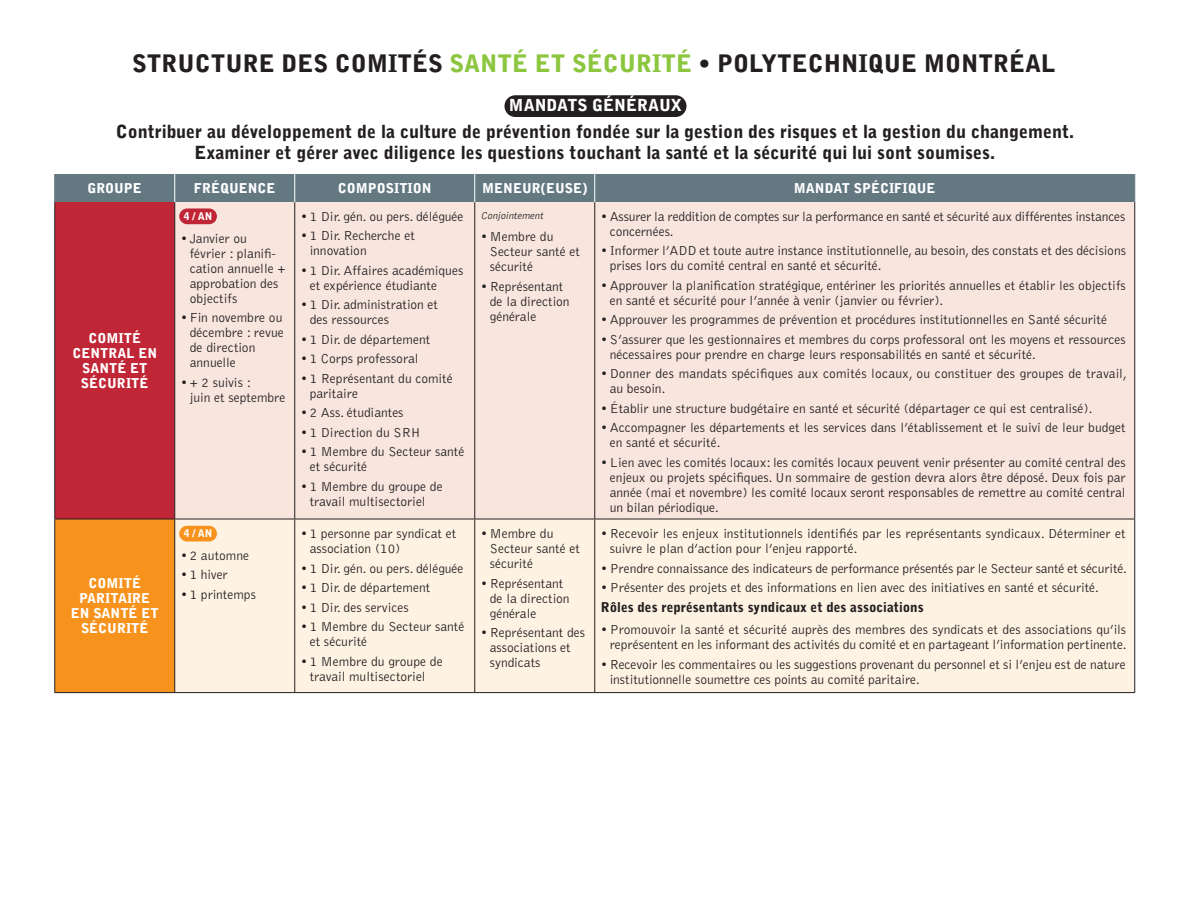
<style>
.page{position:relative;width:1188px;height:918px;background:#fff}
.page>*{position:absolute;margin:0;border:0;box-sizing:border-box;transform-origin:0 0}
.t1{font:900 24px "Bell Gothic Std";color:#231f20}
.t2{font:900 18px/21px "Bell Gothic Std";color:#231f20;text-align:center}
.t3{font:900 16.5px "Bell Gothic Std";color:#fff}
.t4{font:300 13.5px/15px "Bell Gothic Std";color:#231f20}
.t5{font:900 13.5px/15px "Bell Gothic Std";color:#fff;text-align:center}
.t6{font:900 13.5px "Bell Gothic Std";color:#231f20}
.t7{font:italic 300 10.5px "Bell Gothic Std";color:#231f20}
.t8{font:900 10.5px "Bell Gothic Std";color:#fff}
.s1{color:#8bc63e}
</style>
<div class="page">
<div style="left:55px;top:202px;width:120px;height:317px;background:#c02636"></div>
<div style="left:175px;top:202px;width:959px;height:317px;background:#f7e5de"></div>
<div style="left:55px;top:519px;width:120px;height:174px;background:#f7931d"></div>
<div style="left:175px;top:520px;width:959px;height:172px;background:#fef2e3"></div>
<hr style="left:294px;top:202px;width:1px;height:317px;background:#231f20">
<hr style="left:474px;top:202px;width:1px;height:317px;background:#231f20">
<hr style="left:594px;top:202px;width:1px;height:317px;background:#231f20">
<hr style="left:1134px;top:202px;width:1px;height:317px;background:#231f20">
<hr style="left:175px;top:519px;width:120px;height:1px;background:#231f20">
<hr style="left:295px;top:519px;width:180px;height:1px;background:#231f20">
<hr style="left:294px;top:519px;width:1px;height:173px;background:#231f20">
<hr style="left:475px;top:519px;width:120px;height:1px;background:#231f20">
<hr style="left:474px;top:519px;width:1px;height:173px;background:#231f20">
<hr style="left:595px;top:519px;width:540px;height:1px;background:#231f20">
<hr style="left:594px;top:519px;width:1px;height:173px;background:#231f20">
<hr style="left:1134px;top:519px;width:1px;height:173px;background:#231f20">
<hr style="left:175px;top:692px;width:120px;height:1px;background:#231f20">
<hr style="left:295px;top:692px;width:180px;height:1px;background:#231f20">
<hr style="left:475px;top:692px;width:120px;height:1px;background:#231f20">
<hr style="left:595px;top:692px;width:540px;height:1px;background:#231f20">
<hr style="left:54px;top:202px;width:1px;height:317px;background:#231f20">
<hr style="left:174px;top:202px;width:1px;height:317px;background:#231f20">
<hr style="left:54px;top:519px;width:121px;height:1px;background:#231f20">
<hr style="left:54px;top:519px;width:1px;height:173px;background:#231f20">
<hr style="left:174px;top:519px;width:1px;height:173px;background:#231f20">
<hr style="left:54px;top:692px;width:121px;height:1px;background:#231f20">
<div style="left:54px;top:174px;width:1081px;height:28px;background:#647882"></div>
<div style="left:179px;top:208px;width:38px;height:16px;background:#c02636;border-radius:8px"></div>
<div style="left:179px;top:526px;width:38px;height:16px;background:#f7931d;border-radius:8px"></div>
<div style="left:504px;top:95px;width:183px;height:22px;background:#231f20;border-radius:11px"></div>
<h1 class="t1" style="left:132px;top:49px;width:925px">STRUCTURE DES COMITÉS <span class="s1">SANTÉ ET SÉCURITÉ</span> • POLYTECHNIQUE MONTRÉAL</h1>
<p class="t3" style="left:509px;top:96px;width:175px">MANDATS GÉNÉRAUX</p>
<h2 class="t2" style="left:116px;top:122px;width:960px">Contribuer au développement de la culture de prévention fondée sur la gestion des risques et la gestion du changement.<br>Examiner et gérer avec diligence les questions touchant la santé et la sécurité qui lui sont soumises.</h2>
<p class="t5" style="left:88px;top:181px;width:56px">GROUPE</p>
<p class="t5" style="left:194px;top:181px;width:83px">FRÉQUENCE</p>
<p class="t5" style="left:338px;top:181px;width:95px">COMPOSITION</p>
<p class="t5" style="left:482px;top:181px;width:107px">MENEUR(EUSE)</p>
<p class="t5" style="left:794px;top:181px;width:143px">MANDAT SPÉCIFIQUE</p>
<p class="t5" style="left:72px;top:331px;width:86px">COMITÉ<br>CENTRAL EN<br>SANTÉ ET<br>SÉCURITÉ</p>
<p class="t5" style="left:71px;top:576px;width:89px">COMITÉ<br>PARITAIRE<br>EN SANTÉ ET<br>SÉCURITÉ</p>
<p class="t8" style="left:184px;top:210px;width:30px">4 / AN</p>
<p class="t4" style="left:190px;top:231px;width:97px;text-indent:-9px">• Janvier ou février : planifi&shy;cation annuelle + approbation des objectifs</p>
<p class="t4" style="left:190px;top:310px;width:96px;text-indent:-9px">• Fin novembre ou décembre : revue de direction annuelle</p>
<p class="t4" style="left:190px;top:375px;width:97px;text-indent:-9px">• + 2 suivis :<br>juin et septembre</p>
<p class="t8" style="left:184px;top:527px;width:30px">4 / AN</p>
<p class="t4" style="left:181px;top:548px;width:70px">• 2 automne</p>
<p class="t4" style="left:181px;top:568px;width:49px">• 1 hiver</p>
<p class="t4" style="left:181px;top:587px;width:77px">• 1 printemps</p>
<p class="t4" style="left:301px;top:209px;width:164px">• 1 Dir. gén. ou pers. déléguée</p>
<p class="t4" style="left:310px;top:229px;width:107px;text-indent:-9px">• 1 Dir. Recherche et innovation</p>
<p class="t4" style="left:310px;top:263px;width:155px;text-indent:-9px">• 1 Dir. Affaires académiques et expérience étudiante</p>
<p class="t4" style="left:310px;top:298px;width:130px;text-indent:-9px">• 1 Dir. administration et des ressources</p>
<p class="t4" style="left:301px;top:332px;width:131px">• 1 Dir. de département</p>
<p class="t4" style="left:301px;top:352px;width:119px">• 1 Corps professoral</p>
<p class="t4" style="left:310px;top:371px;width:144px;text-indent:-9px">• 1 Représentant du comité paritaire</p>
<p class="t4" style="left:301px;top:406px;width:104px">• 2 Ass. étudiantes</p>
<p class="t4" style="left:301px;top:425px;width:121px">• 1 Direction du SRH</p>
<p class="t4" style="left:310px;top:445px;width:156px;text-indent:-9px">• 1 Membre du Secteur santé et sécurité</p>
<p class="t4" style="left:310px;top:479px;width:134px;text-indent:-9px">• 1 Membre du groupe de travail multisectoriel</p>
<p class="t4" style="left:310px;top:526px;width:148px;text-indent:-9px">• 1 personne par syndicat et association (10)</p>
<p class="t4" style="left:301px;top:561px;width:164px">• 1 Dir. gén. ou pers. déléguée</p>
<p class="t4" style="left:301px;top:580px;width:131px">• 1 Dir. de département</p>
<p class="t4" style="left:301px;top:600px;width:109px">• 1 Dir. des services</p>
<p class="t4" style="left:310px;top:619px;width:156px;text-indent:-9px">• 1 Membre du Secteur santé et sécurité</p>
<p class="t4" style="left:310px;top:654px;width:134px;text-indent:-9px">• 1 Membre du groupe de travail multisectoriel</p>
<p class="t7" style="left:481px;top:210px;width:66px">Conjointement</p>
<p class="t4" style="left:490px;top:229px;width:92px;text-indent:-9px">• Membre du<br>Secteur santé et sécurité</p>
<p class="t4" style="left:490px;top:279px;width:81px;text-indent:-9px">• Représentant de la direction générale</p>
<p class="t4" style="left:490px;top:526px;width:92px;text-indent:-9px">• Membre du<br>Secteur santé et sécurité</p>
<p class="t4" style="left:490px;top:576px;width:81px;text-indent:-9px">• Représentant de la direction générale</p>
<p class="t4" style="left:490px;top:625px;width:97px;text-indent:-9px">• Représentant des associations et syndicats</p>
<p class="t4" style="left:610px;top:209px;width:517px;text-indent:-9px">• Assurer la reddition de comptes sur la performance en santé et sécurité aux différentes instances concernées.</p>
<p class="t4" style="left:610px;top:244px;width:518px;text-indent:-9px">• Informer l’ADD et toute autre instance institutionnelle, au besoin, des constats et des décisions prises lors du comité central en santé et sécurité.</p>
<p class="t4" style="left:610px;top:278px;width:518px;text-indent:-9px">• Approuver la planification stratégique, entériner les priorités annuelles et établir les objectifs en santé et sécurité pour l’année à venir (janvier ou février).</p>
<p class="t4" style="left:601px;top:313px;width:508px">• Approuver les programmes de prévention et procédures institutionnelles en Santé sécurité</p>
<p class="t4" style="left:610px;top:332px;width:518px;text-indent:-9px">• S’assurer que les gestionnaires et membres du corps professoral ont les moyens et ressources nécessaires pour prendre en charge leurs responsabilités en santé et sécurité.</p>
<p class="t4" style="left:610px;top:367px;width:519px;text-indent:-9px">• Donner des mandats spécifiques aux comités locaux, ou constituer des groupes de travail, au besoin.</p>
<p class="t4" style="left:601px;top:401px;width:493px">• Établir une structure budgétaire en santé et sécurité (départager ce qui est centralisé).</p>
<p class="t4" style="left:610px;top:421px;width:518px;text-indent:-9px">• Accompagner les départements et les services dans l’établissement et le suivi de leur budget en santé et sécurité.</p>
<p class="t4" style="left:610px;top:455px;width:518px;text-align:justify;text-indent:-9px">• Lien avec les comités locaux: les comités locaux peuvent venir présenter au comité central des enjeux ou projets spécifiques. Un sommaire de gestion devra alors être déposé. Deux fois par année (mai et novembre) les comité locaux seront responsables de remettre au comité central un bilan périodique.</p>
<p class="t4" style="left:610px;top:526px;width:517px;text-indent:-9px">• Recevoir les enjeux institutionnels identifiés par les représentants syndicaux. Déterminer et suivre le plan d’action pour l’enjeu rapporté.</p>
<p class="t4" style="left:601px;top:561px;width:528px">• Prendre connaissance des indicateurs de performance présentés par le Secteur santé et sécurité.</p>
<p class="t4" style="left:601px;top:580px;width:500px">• Présenter des projets et des informations en lien avec des initiatives en santé et sécurité.</p>
<p class="t6" style="left:601px;top:599px;width:325px">Rôles des représentants syndicaux et des associations</p>
<p class="t4" style="left:601px;top:622px;width:527px;text-align:right">• Promouvoir la santé et sécurité auprès des membres des syndicats et des associations qu’ils représentent en les informant des activités du comité et en partageant l’information pertinente.</p>
<p class="t4" style="left:610px;top:657px;width:518px;text-indent:-9px">• Recevoir les commentaires ou les suggestions provenant du personnel et si l’enjeu est de nature institutionnelle soumettre ces points au comité paritaire.</p>
</div>
